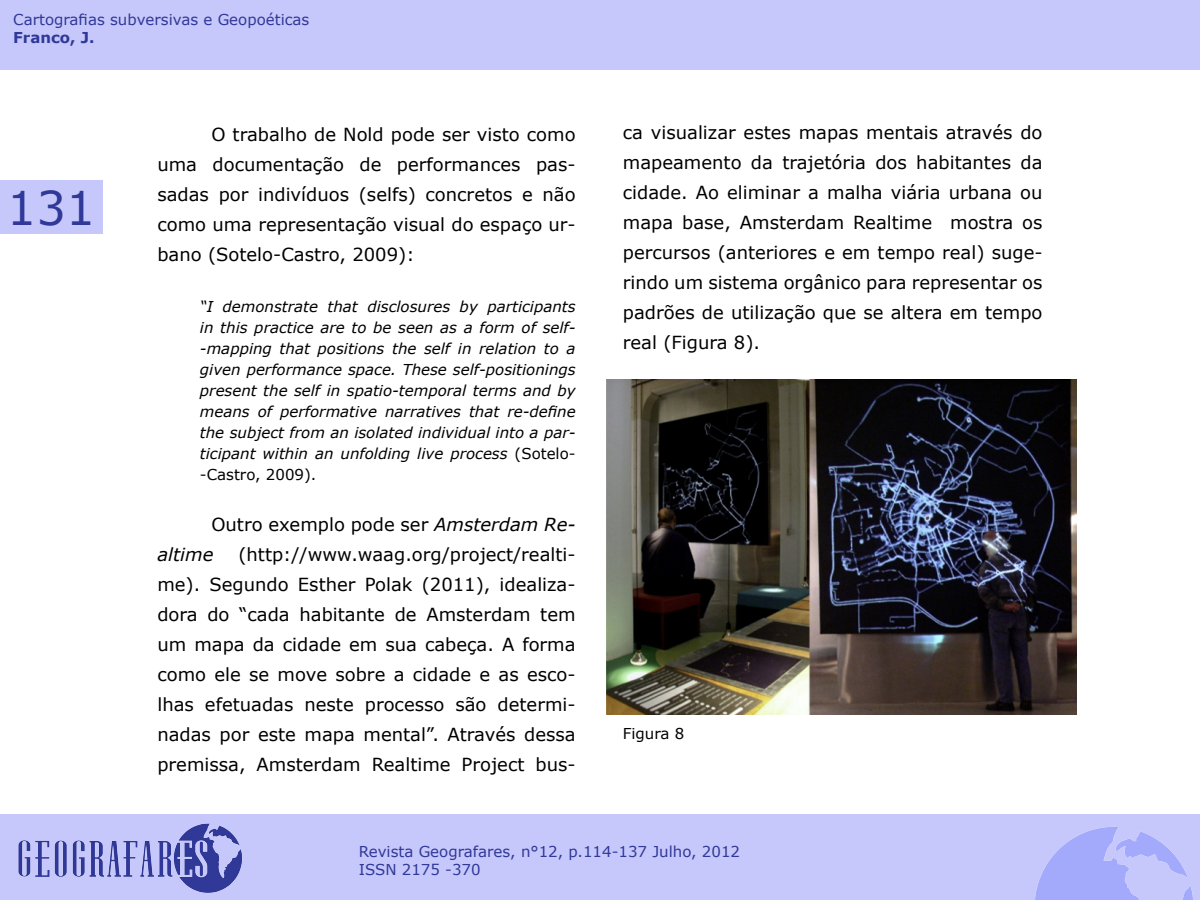
<style>
.page{position:relative;width:1200px;height:900px;background:#fff}
.page>*{position:absolute;margin:0;border:0;box-sizing:border-box;transform-origin:0 0}
.t1{font:46.5px "Verdana";color:#303898}
.t2{font:18px/30px "Verdana";color:#000;text-align:justify}
.t3{font:italic 15px/21px "Verdana";color:#000;text-align:justify}
.t4{font:15px/18px "Verdana";color:#303898}
.t5{font:700 15px "Verdana";color:#303898}
.t6{font:15px "Verdana";color:#000}
.s1{font-style:normal}
.s2{font-style:italic}
</style>
<div class="page">
<div style="left:0;top:180px;width:102px;height:54px;background:#c6c8fb"></div>
<div style="left:0;top:814px;width:1200px;height:86px;background:#c6c8fb"></div>
<img style="left:18px;top:823px;width:224px;height:70px">
<img style="left:1035px;top:827px;width:158px;height:73px">
<div style="left:0;top:0;width:1200px;height:69px;background:#c6c8fb"></div>
<img style="left:606px;top:380px;width:470px;height:334px">
<p class="t4" style="left:13px;top:11px;width:298px">Cartografias subversivas e Geopoéticas</p>
<p class="t5" style="left:13px;top:27px;width:83px">Franco, J.</p>
<h1 class="t1" style="left:7px;top:176px;width:90px">131</h1>
<p class="t2" style="left:157px;top:119px;width:420px;text-indent:54px">O trabalho de Nold pode ser visto como uma documentação de performances pas&shy;sadas por indivíduos (selfs) concretos e não como uma representação visual do espaço ur&shy;bano (Sotelo-Castro, 2009):</p>
<p class="t3" style="left:200px;top:296px;width:377px">“I demonstrate that disclosures by participants in this practice are to be seen as a form of self--mapping that positions the self in relation to a given performance space. These self-positionings present the self in spatio-temporal terms and by means of performative narratives that re-define the subject from an isolated individual into a par&shy;ticipant within an unfolding live process <span class="s1">(Sotelo--Castro, 2009).</span></p>
<p class="t2" style="left:157px;top:509px;width:420px;text-indent:54px">Outro exemplo pode ser <span class="s2">Amsterdam Re&shy;altime</span></p>
<p class="t2" style="left:157px;top:539px;width:420px;text-indent:81px">(http://www.waag.org/project/realti&shy;me). Segundo Esther Polak (2011), idealiza&shy;dora do “cada habitante de Amsterdam tem um mapa da cidade em sua cabeça. A forma como ele se move sobre a cidade e as esco&shy;lhas efetuadas neste processo são determi&shy;nadas por este mapa mental”. Através dessa premissa, Amsterdam Realtime Project bus-</p>
<p class="t2" style="left:623px;top:118px;width:421px">ca visualizar estes mapas mentais através do mapeamento da trajetória dos habitantes da cidade. Ao eliminar a malha viária urbana ou mapa base, Amsterdam Realtime mostra os percursos (anteriores e em tempo real) suge&shy;rindo um sistema orgânico para representar os padrões de utilização que se altera em tempo real (Figura 8).</p>
<p class="t6" style="left:623px;top:723px;width:63px">Figura 8</p>
<p class="t4" style="left:359px;top:843px;width:383px">Revista Geografares, n°12, p.114-137 Julho, 2012<br>ISSN 2175 -370</p>
</div>
